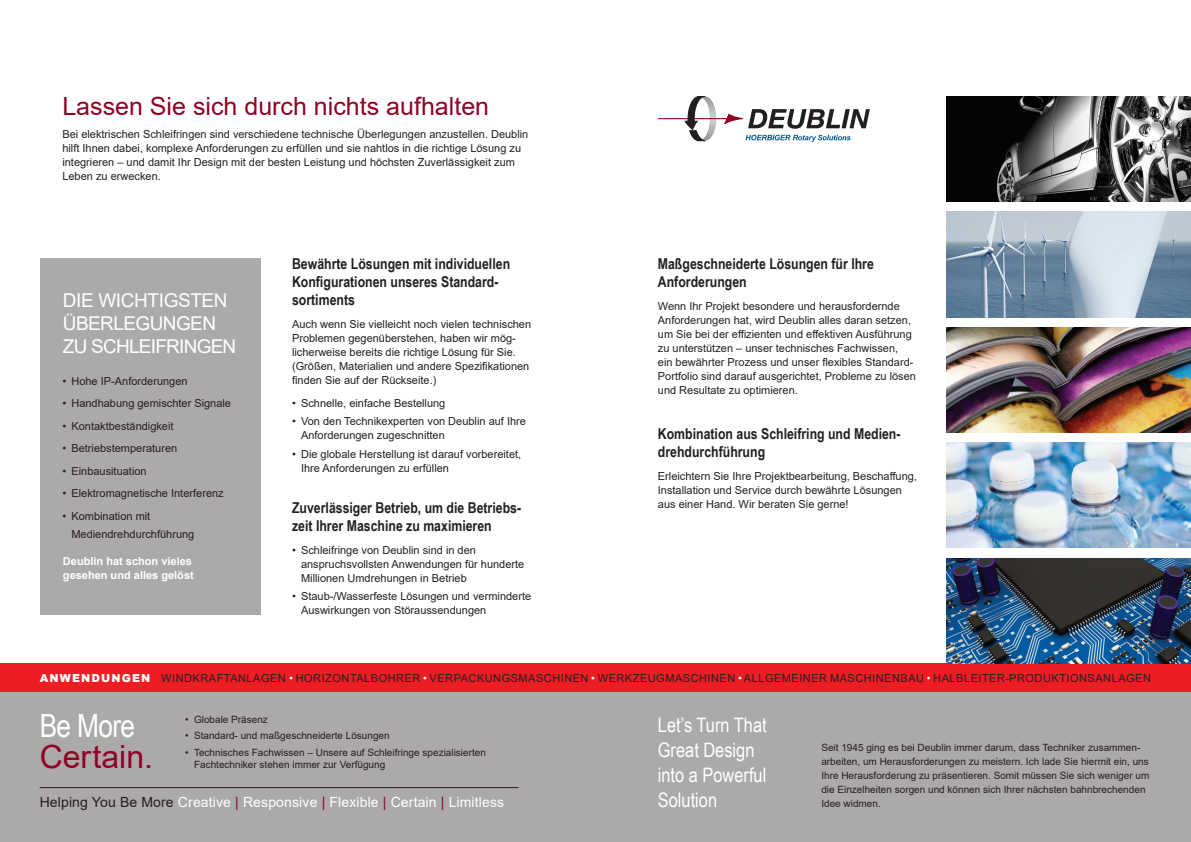
<style>
.page{position:relative;width:1191px;height:842px;background:#fff}
.page>*{position:absolute;margin:0;border:0;box-sizing:border-box;transform-origin:0 0}
.t1{font:32px "Arial";color:#900126}
.t2{font:32px "Arial Narrow";letter-spacing:-.02em;color:#fff}
.t3{font:25px "Arial";color:#900126}
.t4{font:20px/25px "Arial Narrow";color:#fff}
.t5{font:19px/23px "Arial";letter-spacing:-.03em;color:#fff}
.t6{font:700 15px/18px "Arial Narrow";color:#231f20}
.t7{font:14px "Arial";letter-spacing:.01em;color:#fff}
.t8{font:11px/14px "Arial";color:#231f20}
.t9{font:11px "Arial";letter-spacing:.045em;color:#231f20}
.t10{font:700 11px/14px "Arial";color:#fff}
.t11{font:10px/14px "Arial";color:#231f20}
.s1{font-weight:900;color:#fff}
.s2{color:#fff}
.s3{color:#231f20}
.s4{color:#900126}
</style>
<div class="page">
<div style="left:0;top:690px;width:1191px;height:152px;background:#aca9ab"></div>
<div style="left:0;top:663px;width:1191px;height:29px;background:#ee1d23"></div>
<img style="left:946px;top:558px;width:245px;height:105px">
<img style="left:946px;top:443px;width:245px;height:105px">
<img style="left:946px;top:212px;width:245px;height:105px">
<img style="left:946px;top:327px;width:245px;height:105px">
<img style="left:946px;top:96px;width:245px;height:106px">
<svg style="left:658px;top:96px;width:212px;height:46px"></svg>
<hr style="left:40px;top:787px;width:478px;height:1px;background:#231f20">
<div style="left:40px;top:258px;width:221px;height:356px;background:#aca9ab"></div>
<h2 class="t3" style="left:62px;top:89px;width:428px">Lassen Sie sich durch nichts aufhalten</h2>
<p class="t8" style="left:62px;top:127px;width:467px">Bei elektrischen Schleifringen sind verschiedene technische Überlegungen anzustellen. Deublin hilft Ihnen dabei, komplexe Anforderungen zu erfüllen und sie nahtlos in die richtige Lösung zu integrieren – und damit Ihr Design mit der besten Leistung und höchsten Zuverlässigkeit zum Leben zu erwecken.</p>
<h3 class="t5" style="left:63px;top:289px;width:175px">DIE WICHTIGSTEN<br>ÜBERLEGUNGEN<br>ZU SCHLEIFRINGEN</h3>
<p class="t8" style="left:62px;top:374px;width:127px">• Hohe IP-Anforderungen</p>
<p class="t8" style="left:62px;top:396px;width:170px">• Handhabung gemischter Signale</p>
<p class="t8" style="left:62px;top:419px;width:113px">• Kontaktbeständigkeit</p>
<p class="t8" style="left:62px;top:441px;width:116px">• Betriebstemperaturen</p>
<p class="t8" style="left:62px;top:464px;width:86px">• Einbausituation</p>
<p class="t8" style="left:62px;top:486px;width:163px">• Elektromagnetische Interferenz</p>
<p class="t8" style="left:71px;top:507px;width:124px;line-height:18px;text-indent:-9px">• Kombination mit<br>Mediendrehdurchführung</p>
<p class="t10" style="left:63px;top:554px;width:132px">Deublin hat schon vieles gesehen und alles gelöst</p>
<h3 class="t6" style="left:292px;top:254px;width:220px">Bewährte Lösungen mit individuellen<br>Konfigurationen unseres Standard&shy;sortiments</h3>
<p class="t8" style="left:292px;top:317px;width:241px">Auch wenn Sie vielleicht noch vielen technischen Problemen gegenüberstehen, haben wir mög&shy;licherweise bereits die richtige Lösung für Sie. (Größen, Materialien und andere Spezifikationen finden Sie auf der Rückseite.)</p>
<p class="t8" style="left:292px;top:396px;width:155px">• Schnelle, einfache Bestellung</p>
<p class="t8" style="left:301px;top:414px;width:226px;text-indent:-9px">• Von den Technikexperten von Deublin auf Ihre<br>Anforderungen zugeschnitten</p>
<p class="t8" style="left:301px;top:447px;width:222px;text-indent:-9px">• Die globale Herstellung ist darauf vorbereitet,<br>Ihre Anforderungen zu erfüllen</p>
<h3 class="t6" style="left:292px;top:498px;width:231px">Zuverlässiger Betrieb, um die Betriebs&shy;zeit Ihrer Maschine zu maximieren</h3>
<p class="t8" style="left:301px;top:543px;width:225px;text-indent:-9px">• Schleifringe von Deublin sind in den anspruchsvollsten Anwendungen für hunderte<br>Millionen Umdrehungen in Betrieb</p>
<p class="t8" style="left:301px;top:589px;width:232px;text-indent:-9px">• Staub-/Wasserfeste Lösungen und verminderte<br>Auswirkungen von Störaussendungen</p>
<h3 class="t6" style="left:658px;top:254px;width:217px">Maßgeschneiderte Lösungen für Ihre<br>Anforderungen</h3>
<p class="t8" style="left:658px;top:299px;width:260px">Wenn Ihr Projekt besondere und herausfordernde Anforderungen hat, wird Deublin alles daran setzen, um Sie bei der effizienten und effektiven Ausführung zu unterstützen – unser technisches Fachwissen,<br>ein bewährter Prozess und unser flexibles Standard-Portfolio sind darauf ausgerichtet, Probleme zu lösen und Resultate zu optimieren.</p>
<h3 class="t6" style="left:658px;top:424px;width:244px">Kombination aus Schleifring und Medien&shy;drehdurchführung</h3>
<p class="t8" style="left:658px;top:469px;width:260px">Erleichtern Sie Ihre Projektbearbeitung, Beschaffung,<br>Installation und Service durch bewährte Lösungen aus einer Hand. Wir beraten Sie gerne!</p>
<p class="t9" style="left:40px;top:670px;width:1112px"><span class="s1">ANWENDUNGEN</span> WINDKRAFTANLAGEN <span class="s2">•</span> HORIZONTALBOHRER <span class="s2">•</span> VERPACKUNGSMASCHINEN <span class="s2">•</span> WERKZEUGMASCHINEN <span class="s2">•</span> ALLGEMEINER MASCHINENBAU <span class="s2">•</span> HALBLEITER-PRODUKTIONSANLAGEN</p>
<h1 class="t2" style="left:40px;top:702px;width:97px">Be More</h1>
<h1 class="t1" style="left:40px;top:734px;width:115px">Certain.</h1>
<p class="t7" style="left:40px;top:792px;width:466px"><span class="s3">Helping You Be More</span> Creative <span class="s4">|</span> Responsive <span class="s4">|</span> Flexible <span class="s4">|</span> Certain <span class="s4">|</span> Limitless</p>
<p class="t11" style="left:185px;top:712px;width:84px">• Globale Präsenz</p>
<p class="t11" style="left:185px;top:728px;width:206px">• Standard- und maßgeschneiderte Lösungen</p>
<p class="t11" style="left:194px;top:746px;width:293px;line-height:12px;text-indent:-9px">• Technisches Fachwissen – Unsere auf Schleifringe spezialisierten<br>Fachtechniker stehen immer zur Verfügung</p>
<h3 class="t4" style="left:658px;top:712px;width:110px">Let’s Turn That<br>Great Design into a Powerful<br>Solution</h3>
<p class="t11" style="left:821px;top:740px;width:329px">Seit 1945 ging es bei Deublin immer darum, dass Techniker zusammen&shy;arbeiten, um Herausforderungen zu meistern. Ich lade Sie hiermit ein, uns Ihre Herausforderung zu präsentieren. Somit müssen Sie sich weniger um die Einzelheiten sorgen und können sich Ihrer nächsten bahnbrechenden Idee widmen.</p>
</div>
